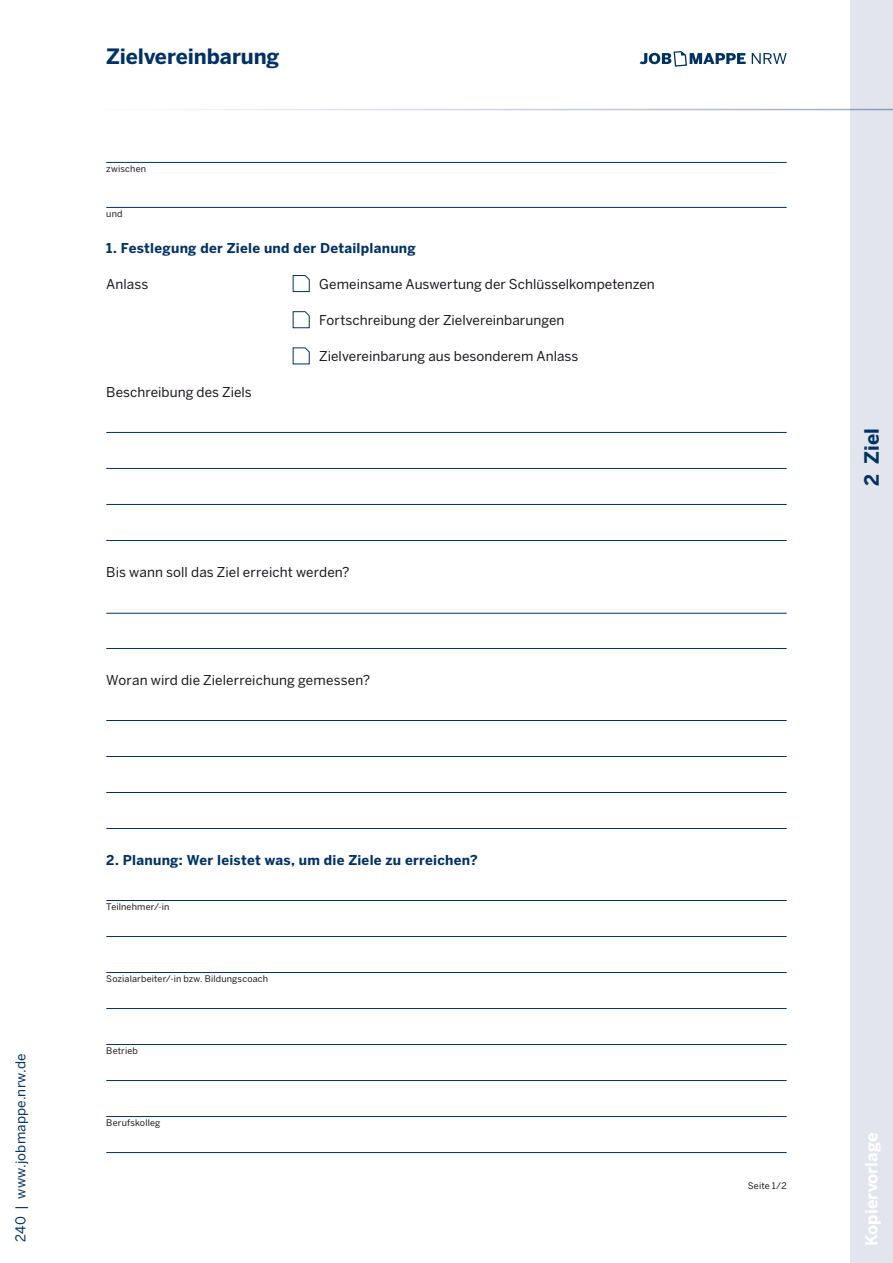
<style>
.page{position:relative;width:893px;height:1263px;background:#fff}
.page>*{position:absolute;margin:0;border:0;box-sizing:border-box;transform-origin:0 0}
.t1{font:700 21px "Benton Sans";letter-spacing:-.005em;color:#003165}
.t2{font:700 19.5px "Benton Sans";color:#003165}
.t3{font:700 16.5px "Benton Sans";color:#fff}
.t4{font:13.5px "Benton Sans";letter-spacing:.005em;color:#1a171c}
.t5{font:700 13.5px "Benton Sans";letter-spacing:.02em;color:#003165}
.t6{font:13.5px "Benton Sans";letter-spacing:.01em;color:#003165}
.t7{font:9px "Benton Sans";letter-spacing:.015em;color:#1a171c}
</style>
<div class="page">
<div style="left:850px;top:0;width:43px;height:1263px;background:#e2e4ee"></div>
<hr style="left:80px;top:109px;width:813px;height:1px;background:#003165">
<hr style="left:106px;top:162px;width:681px;height:1px;background:#003165">
<hr style="left:106px;top:207px;width:681px;height:1px;background:#003165">
<hr style="left:106px;top:432px;width:681px;height:1px;background:#003165">
<hr style="left:106px;top:613px;width:681px;height:1px;background:#003165">
<hr style="left:106px;top:468px;width:681px;height:1px;background:#003165">
<hr style="left:106px;top:720px;width:681px;height:1px;background:#003165">
<hr style="left:106px;top:504px;width:681px;height:1px;background:#003165">
<hr style="left:106px;top:648px;width:681px;height:1px;background:#003165">
<hr style="left:106px;top:756px;width:681px;height:1px;background:#003165">
<hr style="left:106px;top:936px;width:681px;height:1px;background:#003165">
<hr style="left:106px;top:1008px;width:681px;height:1px;background:#003165">
<hr style="left:106px;top:1044px;width:681px;height:1px;background:#003165">
<hr style="left:106px;top:1080px;width:681px;height:1px;background:#003165">
<hr style="left:106px;top:1116px;width:681px;height:1px;background:#003165">
<hr style="left:106px;top:1152px;width:681px;height:1px;background:#003165">
<hr style="left:106px;top:540px;width:681px;height:1px;background:#003165">
<hr style="left:106px;top:792px;width:681px;height:1px;background:#003165">
<hr style="left:106px;top:828px;width:681px;height:1px;background:#003165">
<hr style="left:106px;top:900px;width:681px;height:1px;background:#003165">
<hr style="left:106px;top:972px;width:681px;height:1px;background:#003165">
<svg style="left:292px;top:275px;width:18px;height:17px"></svg>
<svg style="left:292px;top:311px;width:18px;height:17px"></svg>
<svg style="left:292px;top:347px;width:18px;height:18px"></svg>
<svg style="left:640px;top:51px;width:147px;height:16px"></svg>
<p class="t6" style="left:13px;top:1242px;width:190px;rotate:-90deg">240 | www.jobmappe.nrw.de</p>
<h1 class="t1" style="left:106px;top:44px;width:175px">Zielvereinbarung</h1>
<p class="t7" style="left:106px;top:163px;width:41px">zwischen</p>
<p class="t7" style="left:106px;top:208px;width:18px">und</p>
<p class="t5" style="left:106px;top:240px;width:311px">1. Festlegung der Ziele und der Detailplanung</p>
<p class="t4" style="left:106px;top:276px;width:44px">Anlass</p>
<p class="t4" style="left:319px;top:276px;width:337px">Gemeinsame Auswertung der Schlüsselkompetenzen</p>
<p class="t4" style="left:319px;top:312px;width:247px">Fortschreibung der Zielvereinbarungen</p>
<p class="t4" style="left:319px;top:348px;width:261px">Zielvereinbarung aus besonderem Anlass</p>
<p class="t4" style="left:106px;top:384px;width:147px">Beschreibung des Ziels</p>
<p class="t4" style="left:106px;top:564px;width:245px">Bis wann soll das Ziel erreicht werden?</p>
<p class="t4" style="left:106px;top:672px;width:265px">Woran wird die Zielerreichung gemessen?</p>
<p class="t5" style="left:106px;top:852px;width:373px">2. Planung: Wer leistet was, um die Ziele zu erreichen?</p>
<p class="t7" style="left:106px;top:901px;width:65px">Teilnehmer/-in</p>
<p class="t7" style="left:106px;top:973px;width:163px">Sozialarbeiter/-in bzw. Bildungscoach</p>
<p class="t7" style="left:106px;top:1045px;width:33px">Betrieb</p>
<p class="t7" style="left:106px;top:1117px;width:56px">Berufskolleg</p>
<h2 class="t2" style="left:860px;top:486px;width:59px;rotate:-90deg">2 Ziel</h2>
<p class="t7" style="left:748px;top:1180px;width:40px">Seite 1/2</p>
<p class="t3" style="left:861px;top:1246px;width:115px;rotate:-90deg">Kopiervorlage</p>
</div>
